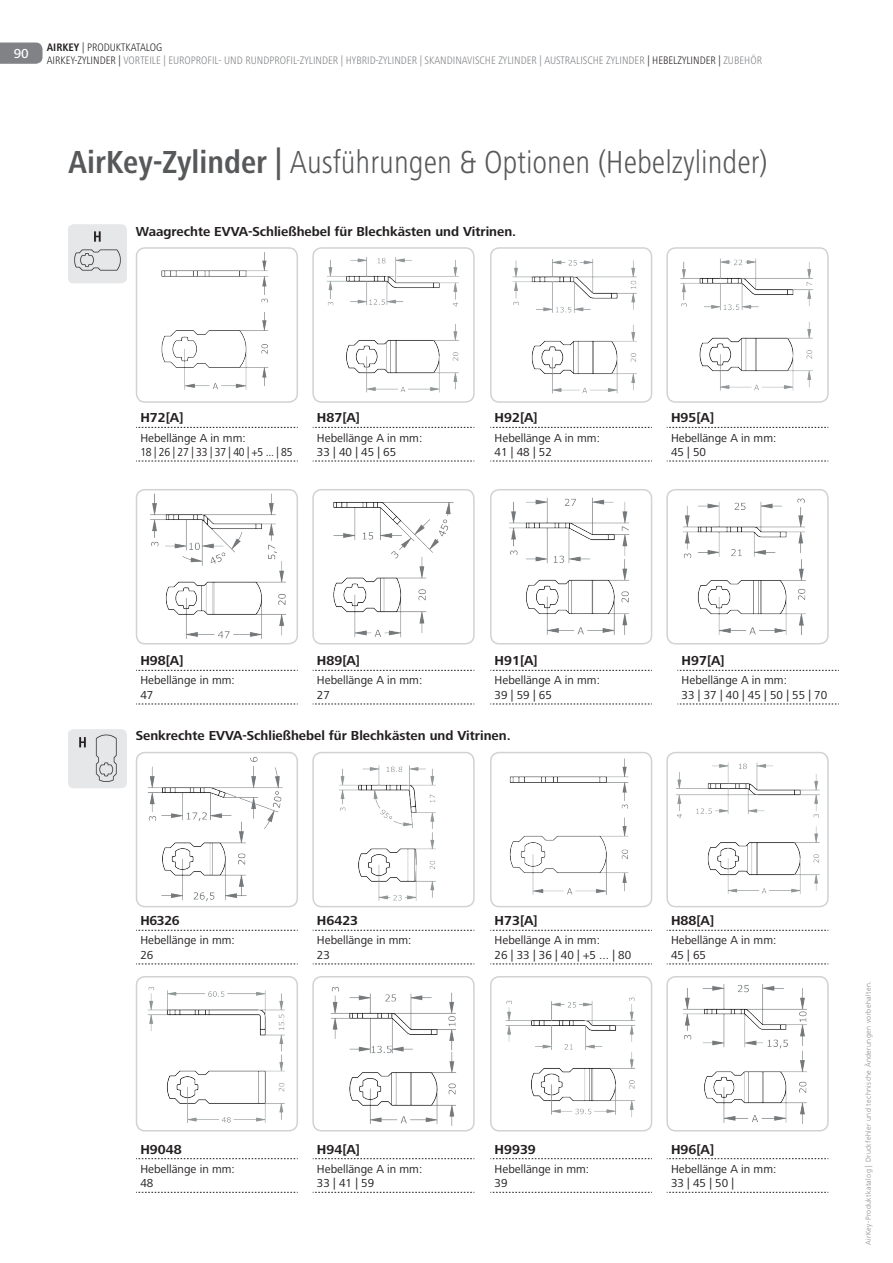
<style>
.page{position:relative;width:893px;height:1263px;background:#fff}
.page>*{position:absolute;margin:0;border:0;box-sizing:border-box;transform-origin:0 0}
.t1{font:300 condensed 33px "Frutiger Next LTCE";color:#57585a}
.t2{font:700 13.5px "Frutiger Next LTCE";color:#231f20}
.t3{font:500 13.5px "Frutiger Next LTCE";color:#fff}
.t4{font:12px/14.4px "Frutiger Next LTCE";color:#231f20}
.t5{font:300 condensed 11.25px "Frutiger Next LTCE";color:#808285}
.t6{font:300 condensed 11.25px "Frutiger Next LTCE";color:#231f20}
.t7{font:300 7.5px "Frutiger Next LTCE";letter-spacing:.05em;color:#808285}
.s1{font-weight:700}
.s2{color:#231f20}
</style>
<div class="page">
<img style="left:140px;top:986px;width:154px;height:145px">
<div style="left:136px;top:976px;width:162px;height:155px;border:2px solid #d1d2d4;border-radius:9px"></div>
<img style="left:68px;top:224px;width:59px;height:59px">
<img style="left:68px;top:729px;width:59px;height:59px">
<img style="left:161px;top:252px;width:108px;height:138px">
<div style="left:136px;top:247px;width:162px;height:156px;border:2px solid #d1d2d4;border-radius:9px"></div>
<img style="left:494px;top:752px;width:154px;height:155px">
<div style="left:490px;top:752px;width:162px;height:155px;border:2px solid #d1d2d4;border-radius:9px"></div>
<img style="left:316px;top:250px;width:155px;height:150px">
<div style="left:312px;top:247px;width:163px;height:156px;border:2px solid #d1d2d4;border-radius:9px"></div>
<img style="left:671px;top:752px;width:153px;height:155px">
<div style="left:666px;top:752px;width:163px;height:155px;border:2px solid #d1d2d4;border-radius:9px"></div>
<img style="left:494px;top:250px;width:143px;height:144px">
<div style="left:490px;top:247px;width:162px;height:156px;border:2px solid #d1d2d4;border-radius:9px"></div>
<img style="left:316px;top:979px;width:154px;height:152px">
<div style="left:312px;top:976px;width:163px;height:155px;border:2px solid #d1d2d4;border-radius:9px"></div>
<img style="left:670px;top:250px;width:155px;height:150px">
<div style="left:666px;top:247px;width:163px;height:156px;border:2px solid #d1d2d4;border-radius:9px"></div>
<img style="left:140px;top:752px;width:153px;height:155px">
<div style="left:136px;top:752px;width:162px;height:155px;border:2px solid #d1d2d4;border-radius:9px"></div>
<img style="left:317px;top:752px;width:153px;height:155px">
<div style="left:312px;top:752px;width:163px;height:155px;border:2px solid #d1d2d4;border-radius:9px"></div>
<img style="left:494px;top:997px;width:154px;height:134px">
<div style="left:490px;top:976px;width:162px;height:155px;border:2px solid #d1d2d4;border-radius:9px"></div>
<img style="left:670px;top:979px;width:154px;height:152px">
<div style="left:666px;top:976px;width:163px;height:155px;border:2px solid #d1d2d4;border-radius:9px"></div>
<img style="left:139px;top:490px;width:156px;height:154px">
<div style="left:136px;top:489px;width:162px;height:155px;border:2px solid #d1d2d4;border-radius:9px"></div>
<img style="left:316px;top:492px;width:154px;height:152px">
<div style="left:312px;top:489px;width:163px;height:155px;border:2px solid #d1d2d4;border-radius:9px"></div>
<img style="left:494px;top:497px;width:154px;height:147px">
<div style="left:490px;top:489px;width:162px;height:155px;border:2px solid #d1d2d4;border-radius:9px"></div>
<img style="left:670px;top:492px;width:154px;height:152px">
<div style="left:666px;top:489px;width:163px;height:155px;border:2px solid #d1d2d4;border-radius:9px"></div>
<svg style="left:136px;top:427px;width:162px;height:1px"></svg>
<svg style="left:136px;top:461px;width:162px;height:1px"></svg>
<svg style="left:490px;top:427px;width:162px;height:1px"></svg>
<svg style="left:490px;top:461px;width:162px;height:1px"></svg>
<svg style="left:313px;top:930px;width:161px;height:1px"></svg>
<svg style="left:313px;top:964px;width:161px;height:1px"></svg>
<svg style="left:490px;top:930px;width:162px;height:1px"></svg>
<svg style="left:490px;top:964px;width:162px;height:1px"></svg>
<svg style="left:313px;top:1158px;width:161px;height:1px"></svg>
<svg style="left:313px;top:1192px;width:161px;height:1px"></svg>
<svg style="left:136px;top:1158px;width:162px;height:1px"></svg>
<svg style="left:136px;top:1192px;width:162px;height:1px"></svg>
<svg style="left:313px;top:427px;width:161px;height:1px"></svg>
<svg style="left:313px;top:461px;width:161px;height:1px"></svg>
<svg style="left:667px;top:427px;width:161px;height:1px"></svg>
<svg style="left:667px;top:461px;width:161px;height:1px"></svg>
<svg style="left:136px;top:670px;width:162px;height:1px"></svg>
<svg style="left:136px;top:704px;width:162px;height:1px"></svg>
<svg style="left:490px;top:670px;width:162px;height:1px"></svg>
<svg style="left:490px;top:704px;width:162px;height:1px"></svg>
<svg style="left:313px;top:670px;width:161px;height:1px"></svg>
<svg style="left:313px;top:704px;width:161px;height:1px"></svg>
<svg style="left:677px;top:670px;width:162px;height:1px"></svg>
<svg style="left:677px;top:704px;width:162px;height:1px"></svg>
<svg style="left:667px;top:930px;width:161px;height:1px"></svg>
<svg style="left:667px;top:964px;width:161px;height:1px"></svg>
<svg style="left:136px;top:930px;width:162px;height:1px"></svg>
<svg style="left:136px;top:964px;width:162px;height:1px"></svg>
<svg style="left:490px;top:1158px;width:162px;height:1px"></svg>
<svg style="left:490px;top:1192px;width:162px;height:1px"></svg>
<svg style="left:667px;top:1158px;width:161px;height:1px"></svg>
<svg style="left:667px;top:1192px;width:161px;height:1px"></svg>
<svg style="left:0;top:43px;width:43px;height:21px"></svg>
<p class="t3" style="left:14px;top:46px;width:17px">90</p>
<p class="t6" style="left:47px;top:41px;width:117px"><span class="s1">AIRKEY</span> | PRODUKTKATALOG</p>
<p class="t5" style="left:47px;top:54px;width:717px"><span class="s2">AIRKEY-ZYLINDER |</span> VORTEILE | EUROPROFIL- UND RUNDPROFIL-ZYLINDER | HYBRID-ZYLINDER | SKANDINAVISCHE ZYLINDER | AUSTRALISCHE ZYLINDER <span class="s2">| HEBELZYLINDER |</span> ZUBEHÖR</p>
<h1 class="t1" style="left:68px;top:143px;width:701px"><span class="s1">AirKey-Zylinder |</span> Ausführungen &amp; Optionen (Hebelzylinder)</h1>
<p class="t2" style="left:136px;top:224px;width:382px">Waagrechte EVVA-Schließhebel für Blechkästen und Vitrinen.</p>
<p class="t2" style="left:140px;top:410px;width:45px">H72[A]</p>
<p class="t4" style="left:140px;top:430px;width:154px">Hebellänge A in mm:<br>18 | 26 | 27 | 33 | 37 | 40 | +5 ... | 85</p>
<p class="t2" style="left:317px;top:410px;width:45px">H87[A]</p>
<p class="t4" style="left:317px;top:430px;width:107px">Hebellänge A in mm:<br>33 | 40 | 45 | 65</p>
<p class="t2" style="left:495px;top:410px;width:45px">H92[A]</p>
<p class="t4" style="left:495px;top:430px;width:107px">Hebellänge A in mm:<br>41 | 48 | 52</p>
<p class="t2" style="left:671px;top:410px;width:45px">H95[A]</p>
<p class="t4" style="left:671px;top:430px;width:107px">Hebellänge A in mm:<br>45 | 50</p>
<p class="t2" style="left:140px;top:653px;width:45px">H98[A]</p>
<p class="t4" style="left:140px;top:673px;width:96px">Hebellänge in mm:<br>47</p>
<p class="t2" style="left:317px;top:653px;width:45px">H89[A]</p>
<p class="t4" style="left:317px;top:673px;width:107px">Hebellänge A in mm:<br>27</p>
<p class="t2" style="left:495px;top:653px;width:45px">H91[A]</p>
<p class="t4" style="left:495px;top:673px;width:107px">Hebellänge A in mm:<br>39 | 59 | 65</p>
<p class="t2" style="left:136px;top:727px;width:376px">Senkrechte EVVA-Schließhebel für Blechkästen und Vitrinen.</p>
<p class="t2" style="left:682px;top:653px;width:45px">H97[A]</p>
<p class="t4" style="left:682px;top:673px;width:147px">Hebellänge A in mm:<br>33 | 37 | 40 | 45 | 50 | 55 | 70</p>
<p class="t2" style="left:140px;top:913px;width:41px">H6326</p>
<p class="t4" style="left:140px;top:933px;width:96px">Hebellänge in mm:<br>26</p>
<p class="t2" style="left:140px;top:1141px;width:43px">H9048</p>
<p class="t4" style="left:140px;top:1162px;width:96px">Hebellänge in mm:<br>48</p>
<p class="t2" style="left:317px;top:913px;width:43px">H6423</p>
<p class="t4" style="left:317px;top:933px;width:96px">Hebellänge in mm:<br>23</p>
<p class="t2" style="left:317px;top:1141px;width:45px">H94[A]</p>
<p class="t4" style="left:317px;top:1162px;width:107px">Hebellänge A in mm:<br>33 | 41 | 59</p>
<p class="t2" style="left:495px;top:913px;width:45px">H73[A]</p>
<p class="t4" style="left:495px;top:933px;width:138px">Hebellänge A in mm:<br>26 | 33 | 36 | 40 | +5 ... | 80</p>
<p class="t2" style="left:671px;top:913px;width:45px">H88[A]</p>
<p class="t4" style="left:671px;top:933px;width:107px">Hebellänge A in mm:<br>45 | 65</p>
<p class="t2" style="left:495px;top:1141px;width:43px">H9939</p>
<p class="t4" style="left:495px;top:1162px;width:96px">Hebellänge in mm:<br>39</p>
<p class="t2" style="left:671px;top:1141px;width:45px">H96[A]</p>
<p class="t4" style="left:671px;top:1162px;width:107px">Hebellänge A in mm:<br>33 | 45 | 50 |</p>
<p class="t7" style="left:864px;top:1245px;width:265px;rotate:-90deg">AirKey-Produktkatalog | Druckfehler und technische Änderungen vorbehalten.</p>
</div>
